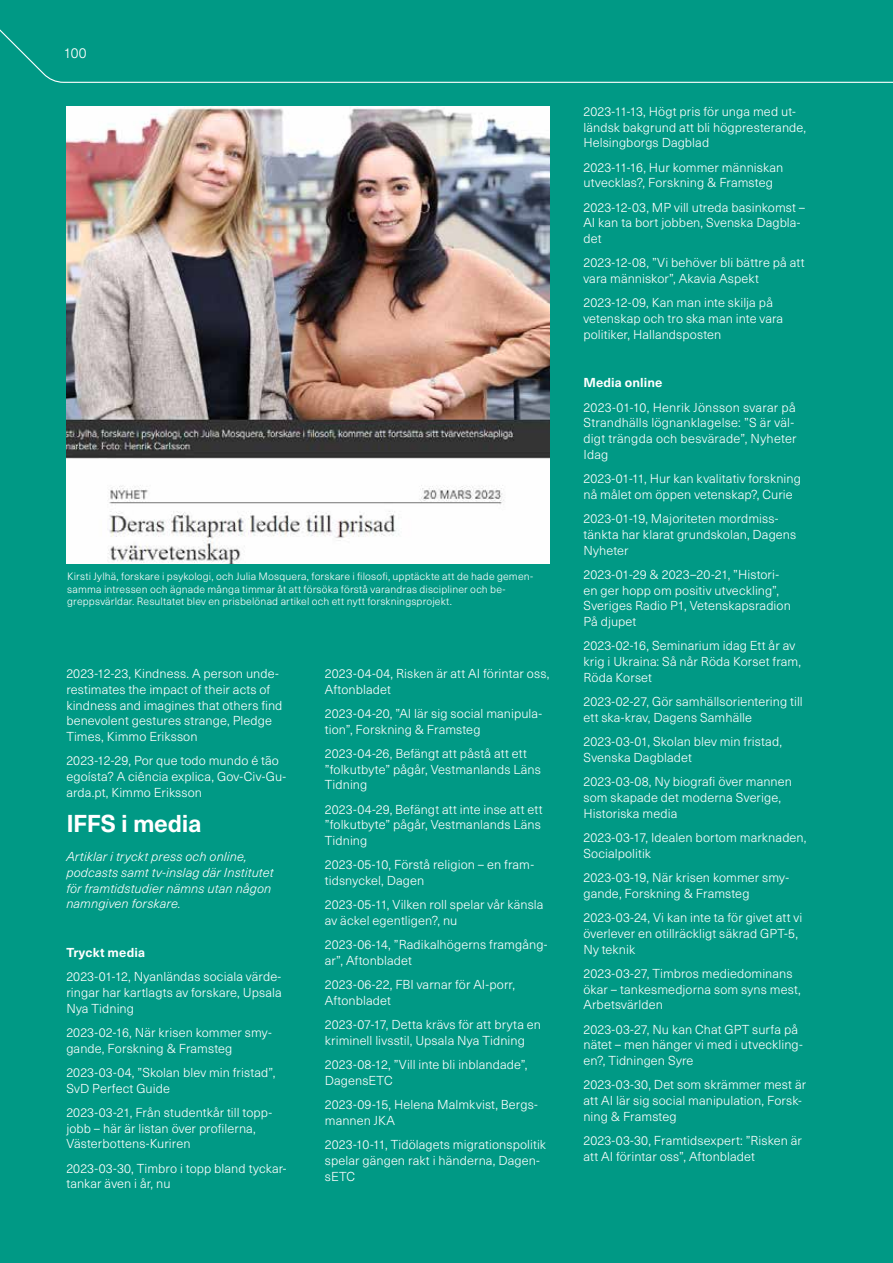
<style>
.page{position:relative;width:893px;height:1263px;background:#009985}
.page>*{position:absolute;margin:0;border:0;box-sizing:border-box;transform-origin:0 0}
.t1{font:700 24px "Neue Haas Unica Pro";letter-spacing:-.01em;color:#fff}
.t2{font:300 14.25px "Neue Haas Unica Pro";color:#fff}
.t3{font:300 12.75px/15.8px "Neue Haas Unica Pro";letter-spacing:.005em;color:#fff}
.t4{font:italic 300 12.75px/15.8px "Neue Haas Unica Pro";letter-spacing:.01em;color:#fff}
.t5{font:700 12.75px "Neue Haas Unica Pro";letter-spacing:.01em;color:#fff}
.t6{font:300 10.5px/12.6px "Neue Haas Unica Pro";letter-spacing:.015em;color:#fff}
</style>
<div class="page">
<svg style="left:0;top:29px;width:893px;height:54px"></svg>
<img style="left:66px;top:106px;width:483px;height:457px">
<p class="t2" style="left:64px;top:44px;width:24px">100</p>
<p class="t6" style="left:67px;top:570px;width:467px">Kirsti Jylhä, forskare i psykologi, och Julia Mosquera, forskare i filosofi, upptäckte att de hade gemen&shy;samma intressen och ägnade många timmar åt att försöka förstå varandras discipliner och be&shy;greppsvärldar. Resultatet blev en prisbelönad artikel och ett nytt forskningsprojekt.</p>
<p class="t3" style="left:66px;top:666px;width:218px">2023-12-23, Kindness. A person unde&shy;restimates the impact of their acts of kindness and imagines that others find benevolent gestures strange, Pledge Times, Kimmo Eriksson</p>
<p class="t3" style="left:66px;top:753px;width:221px">2023-12-29, Por que todo mundo é tão egoísta? A ciência explica, Gov-Civ-Gu&shy;arda.pt, Kimmo Eriksson</p>
<h1 class="t1" style="left:66px;top:809px;width:137px">IFFS i media</h1>
<p class="t4" style="left:66px;top:849px;width:209px">Artiklar i tryckt press och online, podcasts samt tv-inslag där Institutet för framtidstudier nämns utan någon namngiven forskare.</p>
<p class="t5" style="left:66px;top:944px;width:80px">Tryckt media</p>
<p class="t3" style="left:66px;top:969px;width:217px;text-align:justify">2023-01-12, Nyanländas sociala värde&shy;ringar har kartlagts av forskare, Upsala Nya Tidning</p>
<p class="t3" style="left:66px;top:1024px;width:207px">2023-02-16, När krisen kommer smy&shy;gande, Forskning &amp; Framsteg</p>
<p class="t3" style="left:66px;top:1064px;width:211px">2023-03-04, ”Skolan blev min fristad”,<br>SvD Perfect Guide</p>
<p class="t3" style="left:66px;top:1104px;width:207px">2023-03-21, Från studentkår till topp&shy;jobb – här är listan över profilerna,<br>Västerbottens-Kuriren</p>
<p class="t3" style="left:66px;top:1160px;width:222px">2023-03-30, Timbro i topp bland tyckar&shy;tankar även i år, nu</p>
<p class="t3" style="left:325px;top:666px;width:226px">2023-04-04, Risken är att AI förintar oss,<br>Aftonbladet</p>
<p class="t3" style="left:325px;top:706px;width:219px">2023-04-20, ”AI lär sig social manipula&shy;tion”, Forskning &amp; Framsteg</p>
<p class="t3" style="left:325px;top:746px;width:218px">2023-04-26, Befängt att påstå att ett ”folkutbyte” pågår, Vestmanlands Läns<br>Tidning</p>
<p class="t3" style="left:325px;top:801px;width:219px">2023-04-29, Befängt att inte inse att ett ”folkutbyte” pågår, Vestmanlands Läns<br>Tidning</p>
<p class="t3" style="left:325px;top:857px;width:211px">2023-05-10, Förstå religion – en fram&shy;tidsnyckel, Dagen</p>
<p class="t3" style="left:325px;top:897px;width:220px">2023-05-11, Vilken roll spelar vår känsla av äckel egentligen?, nu</p>
<p class="t3" style="left:325px;top:937px;width:224px">2023-06-14, ”Radikalhögerns framgång&shy;ar”, Aftonbladet</p>
<p class="t3" style="left:325px;top:977px;width:192px">2023-06-22, FBI varnar för AI-porr,<br>Aftonbladet</p>
<p class="t3" style="left:325px;top:1017px;width:218px">2023-07-17, Detta krävs för att bryta en kriminell livsstil, Upsala Nya Tidning</p>
<p class="t3" style="left:325px;top:1057px;width:204px">2023-08-12, ”Vill inte bli inblandade”,<br>DagensETC</p>
<p class="t3" style="left:325px;top:1097px;width:214px">2023-09-15, Helena Malmkvist, Bergs&shy;mannen JKA</p>
<p class="t3" style="left:325px;top:1137px;width:223px">2023-10-11, Tidölagets migrationspolitik spelar gängen rakt i händerna, Dagen&shy;sETC</p>
<p class="t3" style="left:583px;top:104px;width:224px">2023-11-13, Högt pris för unga med ut&shy;ländsk bakgrund att bli högpresterande,<br>Helsingborgs Dagblad</p>
<p class="t3" style="left:583px;top:160px;width:201px">2023-11-16, Hur kommer människan utvecklas?, Forskning &amp; Framsteg</p>
<p class="t3" style="left:583px;top:200px;width:223px">2023-12-03, MP vill utreda basinkomst –<br>AI kan ta bort jobben, Svenska Dagbla&shy;det</p>
<p class="t3" style="left:583px;top:255px;width:223px">2023-12-08, ”Vi behöver bli bättre på att vara människor”, Akavia Aspekt</p>
<p class="t3" style="left:583px;top:295px;width:201px">2023-12-09, Kan man inte skilja på vetenskap och tro ska man inte vara politiker, Hallandsposten</p>
<p class="t5" style="left:583px;top:375px;width:81px">Media online</p>
<p class="t3" style="left:583px;top:400px;width:215px">2023-01-10, Henrik Jönsson svarar på<br>Strandhälls lögnanklagelse: ”S är väl&shy;digt trängda och besvärade”, Nyheter<br>Idag</p>
<p class="t3" style="left:583px;top:471px;width:219px">2023-01-11, Hur kan kvalitativ forskning nå målet om öppen vetenskap?, Curie</p>
<p class="t3" style="left:583px;top:511px;width:214px">2023-01-19, Majoriteten mordmiss&shy;tänkta har klarat grundskolan, Dagens<br>Nyheter</p>
<p class="t3" style="left:583px;top:567px;width:209px">2023-01-29 &amp; 2023–20-21, ”Histori&shy;en ger hopp om positiv utveckling”,<br>Sveriges Radio P1, Vetenskapsradion<br>På djupet</p>
<p class="t3" style="left:583px;top:638px;width:219px">2023-02-16, Seminarium idag Ett år av krig i Ukraina: Så når Röda Korset fram,<br>Röda Korset</p>
<p class="t3" style="left:583px;top:694px;width:221px">2023-02-27, Gör samhällsorientering till ett ska-krav, Dagens Samhälle</p>
<p class="t3" style="left:583px;top:734px;width:200px">2023-03-01, Skolan blev min fristad,<br>Svenska Dagbladet</p>
<p class="t3" style="left:583px;top:774px;width:210px">2023-03-08, Ny biografi över mannen som skapade det moderna Sverige,<br>Historiska media</p>
<p class="t3" style="left:583px;top:830px;width:225px">2023-03-17, Idealen bortom marknaden,<br>Socialpolitik</p>
<p class="t3" style="left:583px;top:870px;width:207px">2023-03-19, När krisen kommer smy&shy;gande, Forskning &amp; Framsteg</p>
<p class="t3" style="left:583px;top:910px;width:220px">2023-03-24, Vi kan inte ta för givet att vi överlever en otillräckligt säkrad GPT-5,<br>Ny teknik</p>
<p class="t3" style="left:583px;top:965px;width:219px">2023-03-27, Timbros mediedominans ökar – tankesmedjorna som syns mest,<br>Arbetsvärlden</p>
<p class="t3" style="left:583px;top:1021px;width:221px">2023-03-27, Nu kan Chat GPT surfa på nätet – men hänger vi med i utveckling&shy;en?, Tidningen Syre</p>
<p class="t3" style="left:583px;top:1077px;width:224px">2023-03-30, Det som skrämmer mest är att AI lär sig social manipulation, Forsk&shy;ning &amp; Framsteg</p>
<p class="t3" style="left:583px;top:1133px;width:220px">2023-03-30, Framtidsexpert: ”Risken är att AI förintar oss”, Aftonbladet</p>
</div>
